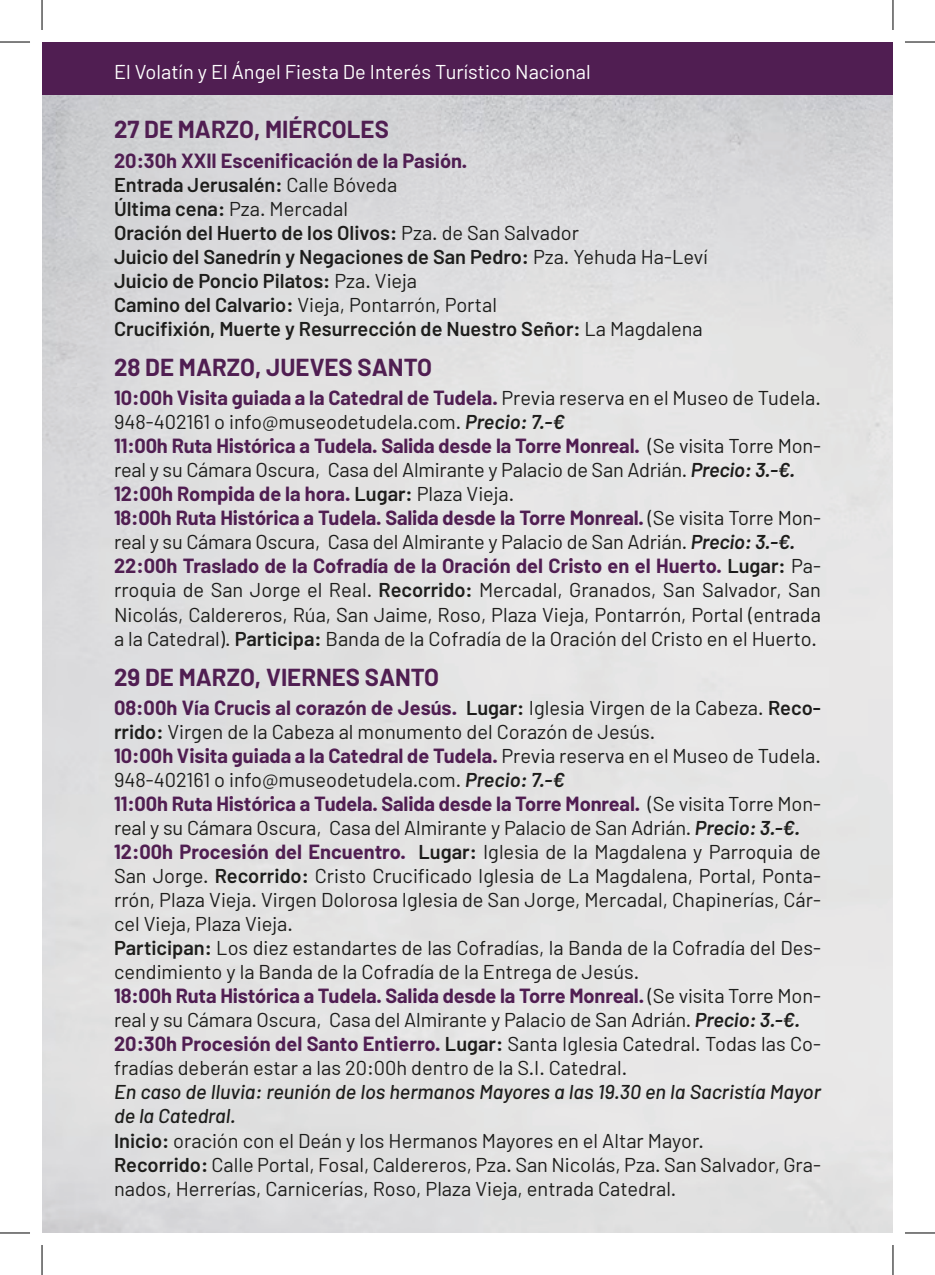
<style>
.page{position:relative;width:935px;height:1275px;background:#fff}
.page>*{position:absolute;margin:0;border:0;box-sizing:border-box;transform-origin:0 0}
.t1{font:700 24px "Barlow";color:#501e52}
.t2{font:20px/24px "Barlow";color:#1d1d1b}
.t3{font:600 20px/24px "Barlow";color:#1d1d1b}
.t4{font:20px "Barlow";color:#fff}
.s1{font-weight:700;color:#501e52}
.s2{font-weight:400}
.s3{font-weight:600;font-style:italic}
.s4{font-weight:600}
.s5{font-weight:500;font-style:italic}
</style>
<div class="page">
<div style="left:42px;top:42px;width:850px;height:53px;background:#501e52"></div>
<hr style="left:0;top:42px;width:30px;height:1px;background:#000">
<hr style="left:904px;top:42px;width:30px;height:1px;background:#000">
<hr style="left:0;top:1232px;width:30px;height:1px;background:#000">
<hr style="left:904px;top:1232px;width:30px;height:1px;background:#000">
<hr style="left:42px;top:0;width:1px;height:30px;background:#000">
<hr style="left:42px;top:1245px;width:1px;height:30px;background:#000">
<hr style="left:892px;top:0;width:1px;height:30px;background:#000">
<hr style="left:892px;top:1245px;width:1px;height:30px;background:#000">
<p class="t4" style="left:114px;top:59px;width:478px">El Volatín y El Ángel Fiesta De Interés Turístico Nacional</p>
<p class="t1" style="left:114px;top:114px;width:276px">27 DE MARZO, MIÉRCOLES</p>
<p class="t3" style="left:114px;top:148px;width:595px"><span class="s1">20:30h XXII Escenificación de la Pasión.<br></span>Entrada Jerusalén: <span class="s2">Calle Bóveda<br></span>Última cena: <span class="s2">Pza. Mercadal<br></span>Oración del Huerto de los Olivos: <span class="s2">Pza. de San Salvador<br></span>Juicio del Sanedrín y Negaciones de San Pedro: <span class="s2">Pza. Yehuda Ha-Leví </span>Juicio de Poncio Pilatos: <span class="s2">Pza. Vieja<br></span>Camino del Calvario: <span class="s2">Vieja, Pontarrón, Portal<br></span>Crucifixión, Muerte y Resurrección de Nuestro Señor: <span class="s2">La Magdalena</span></p>
<p class="t1" style="left:114px;top:352px;width:319px">28 DE MARZO, JUEVES SANTO</p>
<p class="t2" style="left:114px;top:386px;width:708px"><span class="s1">10:00h Visita guiada a la Catedral de Tudela.</span> Previa reserva en el Museo de Tudela.<br>948-402161 o info@museodetudela.com. <span class="s3">Precio: 7.-€<br></span><span class="s1">11:00h Ruta Histórica a Tudela. Salida desde la Torre Monreal.</span> (Se visita Torre Mon&shy;real y su Cámara Oscura, Casa del Almirante y Palacio de San Adrián. <span class="s3">Precio: 3.-€.<br></span><span class="s1">12:00h Rompida de la hora.</span> <span class="s4">Lugar:</span> Plaza Vieja.<br><span class="s1">18:00h Ruta Histórica a Tudela. Salida desde la Torre Monreal.</span> (Se visita Torre Mon&shy;real y su Cámara Oscura, Casa del Almirante y Palacio de San Adrián. <span class="s3">Precio: 3.-€.<br></span><span class="s1">22:00h Traslado de la Cofradía de la Oración del Cristo en el Huerto.</span> <span class="s4">Lugar:</span> Pa&shy;rroquia de San Jorge el Real. <span class="s4">Recorrido:</span> Mercadal, Granados, San Salvador, San Nicolás, Caldereros, Rúa, San Jaime, Roso, Plaza Vieja, Pontarrón, Portal (entrada a la Catedral). <span class="s4">Participa:</span> Banda de la Cofradía de la Oración del Cristo en el Huerto.</p>
<p class="t1" style="left:114px;top:662px;width:326px">29 DE MARZO, VIERNES SANTO</p>
<p class="t2" style="left:114px;top:695px;width:708px"><span class="s1">08:00h Vía Crucis al corazón de Jesús.</span> <span class="s4">Lugar:</span> Iglesia Virgen de la Cabeza. <span class="s4">Reco&shy;rrido:</span> Virgen de la Cabeza al monumento del Corazón de Jesús.<br><span class="s1">10:00h Visita guiada a la Catedral de Tudela.</span> Previa reserva en el Museo de Tudela.<br>948-402161 o info@museodetudela.com. <span class="s3">Precio: 7.-€<br></span><span class="s1">11:00h Ruta Histórica a Tudela. Salida desde la Torre Monreal.</span> (Se visita Torre Mon&shy;real y su Cámara Oscura, Casa del Almirante y Palacio de San Adrián. <span class="s3">Precio: 3.-€.<br></span><span class="s1">12:00h Procesión del Encuentro.</span> <span class="s4">Lugar:</span> Iglesia de la Magdalena y Parroquia de San Jorge. <span class="s4">Recorrido:</span> Cristo Crucificado Iglesia de La Magdalena, Portal, Ponta&shy;rrón, Plaza Vieja. Virgen Dolorosa Iglesia de San Jorge, Mercadal, Chapinerías, Cár&shy;cel Vieja, Plaza Vieja.<br><span class="s4">Participan:</span> Los diez estandartes de las Cofradías, la Banda de la Cofradía del Des&shy;cendimiento y la Banda de la Cofradía de la Entrega de Jesús.<br><span class="s1">18:00h Ruta Histórica a Tudela. Salida desde la Torre Monreal.</span> (Se visita Torre Mon&shy;real y su Cámara Oscura, Casa del Almirante y Palacio de San Adrián. <span class="s3">Precio: 3.-€.<br></span><span class="s1">20:30h Procesión del Santo Entierro.</span> <span class="s4">Lugar:</span> Santa Iglesia Catedral. Todas las Co&shy;fradías deberán estar a las 20:00h dentro de la S.I. Catedral.</p>
<p class="t2" style="left:114px;top:1079px;width:708px"><span class="s5">En caso de lluvia: reunión de los hermanos Mayores a las 19.30 en la Sacristía Mayor de la Catedral.<br></span><span class="s4">Inicio:</span> oración con el Deán y los Hermanos Mayores en el Altar Mayor.<br><span class="s4">Recorrido:</span> Calle Portal, Fosal, Caldereros, Pza. San Nicolás, Pza. San Salvador, Gra&shy;nados, Herrerías, Carnicerías, Roso, Plaza Vieja, entrada Catedral.</p>
</div>
